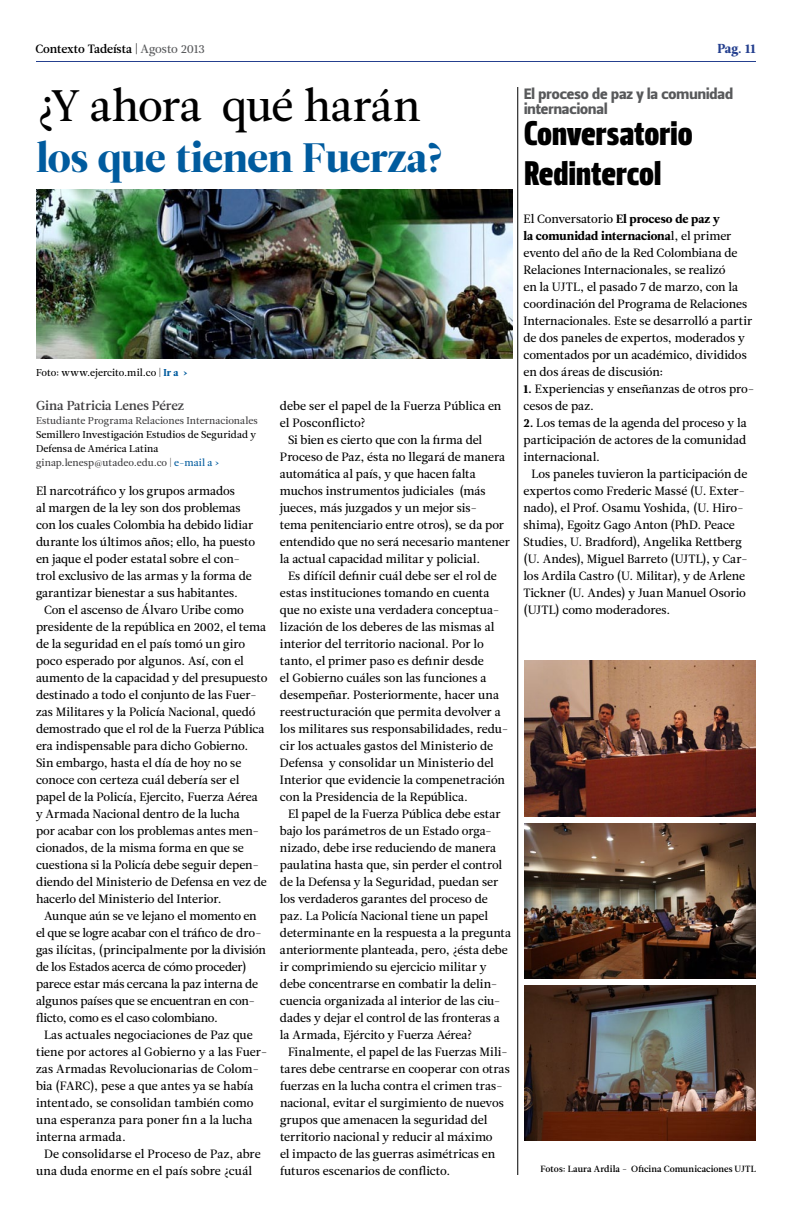
<style>
.page{position:relative;width:792px;height:1224px;background:#fff}
.page>*{position:absolute;margin:0;border:0;box-sizing:border-box;transform-origin:0 0}
.t1{font:44px "Leitura News Roman 2";letter-spacing:-.02em;color:#000}
.t2{font:41px "Leitura Display";letter-spacing:-.01em;color:#005b9e}
.t3{font:34px/40px "Leitura Headline Sans";letter-spacing:-.005em;color:#000}
.t4{font:15px/15px "Leitura Sans Grot 4";color:#58595b}
.t5{font:13px "Leitura News Roman 3";letter-spacing:-.005em;color:#414042}
.t6{font:13px "Leitura News Roman 4";color:#25408f}
.t7{font:12px/17px "Leitura News Roman 2";letter-spacing:-.01em;color:#000}
.t8{font:12px "Leitura News Roman 4";color:#000}
.t9{font:12px "Leitura News Roman 3";letter-spacing:-.01em;color:#000}
.t10{font:10px/14px "Leitura News Roman 2";color:#000}
.t11{font:10px "Leitura News Roman 2";color:#414042}
.t12{font:9px "Leitura News Roman 3";letter-spacing:.01em;color:#000}
.s1{font-family:"Leitura News Roman 2"}
.s2{font-family:"Leitura News Roman 2";color:#58595b}
.s3{font-family:"Leitura News Roman 4";color:#005b9e}
.s4{color:#414042}
.s5{color:#005b9e}
.s6{font-family:"Leitura News Roman 4"}
</style>
<div class="page">
<hr style="left:36px;top:61px;width:720px;height:1px;background:#25408f">
<img style="left:36px;top:189px;width:476px;height:170px">
<hr style="left:518px;top:87px;width:1px;height:1088px;background:#000">
<img style="left:524px;top:986px;width:232px;height:155px">
<img style="left:524px;top:823px;width:232px;height:156px">
<img style="left:524px;top:661px;width:232px;height:155px">
<p class="t9" style="left:36px;top:42px;width:171px">Contexto Tadeísta <span class="s1">|</span> <span class="s2">Agosto 2013</span></p>
<p class="t6" style="left:717px;top:41px;width:40px">Pag. 11</p>
<h1 class="t1" style="left:36px;top:80px;width:386px">¿Y ahora qué harán</h1>
<h2 class="t2" style="left:36px;top:133px;width:410px">los que tienen Fuerza?</h2>
<p class="t4" style="left:524px;top:86px;width:211px">El proceso de paz y la comunidad internacional</p>
<h3 class="t3" style="left:524px;top:114px;width:170px">Conversatorio<br>Redintercol</h3>
<p class="t10" style="left:36px;top:366px;width:153px">Foto: www.ejercito.mil.co | <span class="s3">Ir a ›</span></p>
<p class="t5" style="left:36px;top:398px;width:150px">Gina Patricia Lenes Pérez</p>
<p class="t11" style="left:36px;top:415px;width:223px">Estudiante Programa Relaciones Internacionales</p>
<p class="t10" style="left:36px;top:428px;width:222px">Semillero Investigación Estudios de Seguridad y<br>Defensa de América Latina <span class="s4">ginap.lenesp@utadeo.edu.co |</span> <span class="s5">e-mail a ›</span></p>
<p class="t7" style="left:36px;top:483px;width:221px">El narcotráfico y los grupos armados<br>al margen de la ley son dos problemas con los cuales Colombia ha debido lidiar durante los últimos años; ello, ha puesto en jaque el poder estatal sobre el con&shy;trol exclusivo de las armas y la forma de garantizar bienestar a sus habitantes.</p>
<p class="t7" style="left:36px;top:602px;width:233px;text-indent:8px">Con el ascenso de Álvaro Uribe como presidente de la república en 2002, el tema de la seguridad en el país tomó un giro poco esperado por algunos. Así, con el aumento de la capacidad y del presupuesto destinado a todo el conjunto de las Fuer&shy;zas Militares y la Policía Nacional, quedó demostrado que el rol de la Fuerza Pública era indispensable para dicho Gobierno.<br>Sin embargo, hasta el día de hoy no se conoce con certeza cuál debería ser el papel de la Policía, Ejercito, Fuerza Aérea y Armada Nacional dentro de la lucha<br>por acabar con los problemas antes men&shy;cionados, de la misma forma en que se cuestiona si la Policía debe seguir depen&shy;diendo del Ministerio de Defensa en vez de hacerlo del Ministerio del Interior.</p>
<p class="t7" style="left:36px;top:908px;width:232px;text-indent:8px">Aunque aún se ve lejano el momento en el que se logre acabar con el tráfico de dro&shy;gas ilícitas, (principalmente por la división de los Estados acerca de cómo proceder) parece estar más cercana la paz interna de algunos países que se encuentran en con&shy;flicto, como es el caso colombiano.</p>
<p class="t7" style="left:36px;top:1027px;width:233px;text-indent:8px">Las actuales negociaciones de Paz que tiene por actores al Gobierno y a las Fuer&shy;zas Armadas Revolucionarias de Colom&shy;bia (FARC), pese a que antes ya se había intentado, se consolidan también como una esperanza para poner fin a la lucha interna armada.</p>
<p class="t7" style="left:36px;top:1146px;width:226px;text-indent:8px">De consolidarse el Proceso de Paz, abre una duda enorme en el país sobre ¿cuál</p>
<p class="t7" style="left:280px;top:398px;width:223px">debe ser el papel de la Fuerza Pública en</p>
<p class="t7" style="left:280px;top:415px;width:87px">el Posconflicto?</p>
<p class="t7" style="left:288px;top:432px;width:196px">Si bien es cierto que con la firma del</p>
<p class="t7" style="left:280px;top:449px;width:227px">Proceso de Paz, ésta no llegará de manera</p>
<p class="t7" style="left:280px;top:466px;width:197px">automática al país, y que hacen falta</p>
<p class="t7" style="left:280px;top:483px;width:207px">muchos instrumentos judiciales (más</p>
<p class="t7" style="left:280px;top:500px;width:199px">jueces, más juzgados y un mejor sis-</p>
<p class="t7" style="left:280px;top:517px;width:226px">tema penitenciario entre otros), se da por</p>
<p class="t7" style="left:280px;top:534px;width:231px">entendido que no será necesario mantener</p>
<p class="t7" style="left:280px;top:551px;width:202px">la actual capacidad militar y policial.</p>
<p class="t7" style="left:288px;top:568px;width:210px">Es difícil definir cuál debe ser el rol de</p>
<p class="t7" style="left:280px;top:585px;width:211px">estas instituciones tomando en cuenta</p>
<p class="t7" style="left:280px;top:602px;width:221px">que no existe una verdadera conceptua-</p>
<p class="t7" style="left:280px;top:619px;width:216px">lización de los deberes de las mismas al</p>
<p class="t7" style="left:280px;top:636px;width:205px">interior del territorio nacional. Por lo</p>
<p class="t7" style="left:280px;top:653px;width:205px">tanto, el primer paso es definir desde</p>
<p class="t7" style="left:280px;top:670px;width:208px">el Gobierno cuáles son las funciones a</p>
<p class="t7" style="left:280px;top:687px;width:221px">desempeñar. Posteriormente, hacer una</p>
<p class="t7" style="left:280px;top:704px;width:222px">reestructuración que permita devolver a</p>
<p class="t7" style="left:280px;top:721px;width:230px">los militares sus responsabilidades, redu-</p>
<p class="t7" style="left:280px;top:738px;width:215px">cir los actuales gastos del Ministerio de</p>
<p class="t7" style="left:280px;top:755px;width:215px">Defensa y consolidar un Ministerio del</p>
<p class="t7" style="left:280px;top:772px;width:227px">Interior que evidencie la compenetración</p>
<p class="t7" style="left:280px;top:789px;width:189px">con la Presidencia de la República.</p>
<p class="t7" style="left:288px;top:806px;width:214px">El papel de la Fuerza Pública debe estar</p>
<p class="t7" style="left:280px;top:823px;width:214px">bajo los parámetros de un Estado orga-</p>
<p class="t7" style="left:280px;top:840px;width:218px">nizado, debe irse reduciendo de manera</p>
<p class="t7" style="left:280px;top:857px;width:224px">paulatina hasta que, sin perder el control</p>
<p class="t7" style="left:280px;top:874px;width:220px">de la Defensa y la Seguridad, puedan ser</p>
<p class="t7" style="left:280px;top:891px;width:209px">los verdaderos garantes del proceso de</p>
<p class="t7" style="left:280px;top:908px;width:210px">paz. La Policía Nacional tiene un papel</p>
<p class="t7" style="left:280px;top:925px;width:233px">determinante en la respuesta a la pregunta</p>
<p class="t7" style="left:280px;top:942px;width:229px">anteriormente planteada, pero, ¿ésta debe</p>
<p class="t7" style="left:280px;top:959px;width:208px">ir comprimiendo su ejercicio militar y</p>
<p class="t7" style="left:280px;top:976px;width:219px">debe concentrarse en combatir la delin-</p>
<p class="t7" style="left:280px;top:993px;width:222px">cuencia organizada al interior de las ciu-</p>
<p class="t7" style="left:280px;top:1010px;width:221px">dades y dejar el control de las fronteras a</p>
<p class="t7" style="left:280px;top:1027px;width:194px">la Armada, Ejército y Fuerza Aérea?</p>
<p class="t7" style="left:288px;top:1044px;width:221px">Finalmente, el papel de las Fuerzas Mili-</p>
<p class="t7" style="left:280px;top:1061px;width:231px">tares debe centrarse en cooperar con otras</p>
<p class="t7" style="left:280px;top:1078px;width:224px">fuerzas en la lucha contra el crimen tras-</p>
<p class="t7" style="left:280px;top:1095px;width:225px">nacional, evitar el surgimiento de nuevos</p>
<p class="t7" style="left:280px;top:1112px;width:209px">grupos que amenacen la seguridad del</p>
<p class="t7" style="left:280px;top:1129px;width:214px">territorio nacional y reducir al máximo</p>
<p class="t7" style="left:280px;top:1146px;width:217px">el impacto de las guerras asimétricas en</p>
<p class="t7" style="left:280px;top:1163px;width:172px">futuros escenarios de conflicto.</p>
<p class="t7" style="left:523px;top:211px;width:198px">El Conversatorio <span class="s6">El proceso de paz y</span></p>
<p class="t8" style="left:523px;top:229px;width:210px">la comunidad internaciona<span class="s1">l, el primer</span></p>
<p class="t7" style="left:523px;top:245px;width:230px">evento del año de la Red Colombiana de Relaciones Internacionales, se realizó<br>en la UJTL, el pasado 7 de marzo, con la coordinación del Programa de Relaciones Internacionales. Este se desarrolló a partir de dos paneles de expertos, moderados y comentados por un académico, divididos en dos áreas de discusión:</p>
<p class="t7" style="left:523px;top:381px;width:233px"><span class="s6">1.</span> Experiencias y enseñanzas de otros pro&shy;cesos de paz.</p>
<p class="t7" style="left:523px;top:415px;width:225px;text-align:justify"><span class="s6">2.</span> Los temas de la agenda del proceso y la participación de actores de la comunidad internacional.</p>
<p class="t7" style="left:523px;top:466px;width:226px;text-indent:8px">Los paneles tuvieron la participación de expertos como Frederic Massé (U. Exter&shy;nado), el Prof. Osamu Yoshida, (U. Hiro&shy;shima), Egoitz Gago Anton (PhD. Peace Studies, U. Bradford), Angelika Rettberg (U. Andes), Miguel Barreto (UJTL), y Car&shy;los Ardila Castro (U. Militar), y de Arlene Tickner (U. Andes) y Juan Manuel Osorio (UJTL) como moderadores.</p>
<p class="t12" style="left:541px;top:1163px;width:217px">Fotos: Laura Ardila - Oficina Comunicaciones UJTL</p>
</div>
